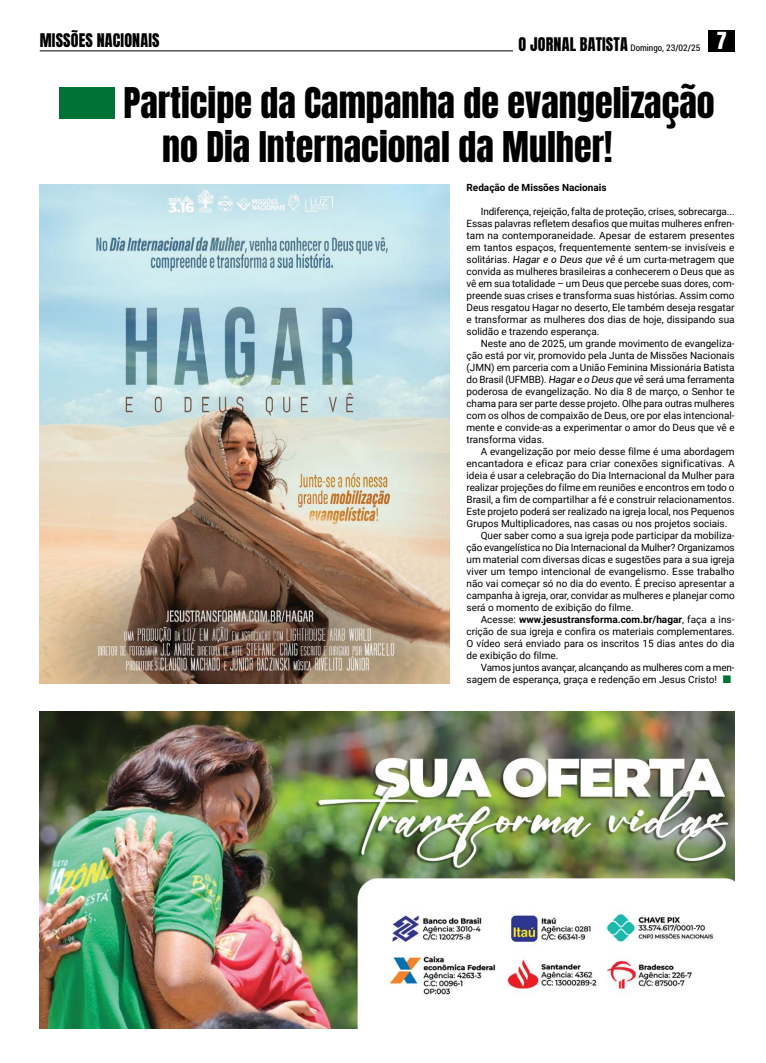
<style>
.page{position:relative;width:766px;height:1063px;background:#fff}
.page>*{position:absolute;margin:0;border:0;box-sizing:border-box;transform-origin:0 0}
.t1{font:36px/43.2px "Anton";color:#000}
.t2{font:20px "Anton";color:#fff}
.t3{font:16px "Anton";letter-spacing:.01em;color:#000}
.t4{font:10px/12px "Roboto";color:#000;text-align:justify}
.t5{font:700 10px "Roboto";color:#000}
.t6{font:condensed 9px "Roboto";color:#000}
.s1{font-family:"Anton";font-stretch:normal;font-size:16px}
.s2{font-style:italic}
.s3{font-weight:400}
.s4{color:#007236}
</style>
<div class="page">
<div style="left:708px;top:30px;width:26px;height:21px;background:#000"></div>
<hr style="left:40px;top:50px;width:473px;height:1px;background:#000">
<img style="left:40px;top:711px;width:694px;height:317px">
<div style="left:60px;top:87px;width:55px;height:31px;background:#007236"></div>
<img style="left:40px;top:184px;width:409px;height:499px">
<h3 class="t3" style="left:40px;top:32px;width:121px">MISSÕES NACIONAIS</h3>
<p class="t6" style="left:518px;top:42px;width:183px"><span class="s1">O JORNAL BATISTA</span> Domingo, 23/02/25</p>
<h2 class="t2" style="left:716px;top:31px;width:11px">7</h2>
<h1 class="t1" style="left:162px;top:84px;width:554px;text-indent:-39px">Participe da Campanha de evangelização no Dia Internacional da Mulher!</h1>
<p class="t5" style="left:466px;top:181px;width:142px">Redação de Missões Nacionais</p>
<p class="t4" style="left:466px;top:205px;width:269px;text-indent:14px">Indiferença, rejeição, falta de proteção, crises, sobrecarga...<br>Essas palavras refletem desafios que muitas mulheres enfren&shy;tam na contemporaneidade. Apesar de estarem presentes em tantos espaços, frequentemente sentem-se invisíveis e solitárias. <span class="s2">Hagar e o Deus que vê</span> é um curta-metragem que convida as mulheres brasileiras a conhecerem o Deus que as vê em sua totalidade – um Deus que percebe suas dores, com&shy;preende suas crises e transforma suas histórias. Assim como Deus resgatou Hagar no deserto, Ele também deseja resgatar e transformar as mulheres dos dias de hoje, dissipando sua solidão e trazendo esperança.</p>
<p class="t4" style="left:466px;top:337px;width:269px;text-indent:14px">Neste ano de 2025, um grande movimento de evangeliza&shy;ção está por vir, promovido pela Junta de Missões Nacionais (JMN) em parceria com a União Feminina Missionária Batista do Brasil (UFMBB). <span class="s2">Hagar e o Deus que vê</span> será uma ferramenta poderosa de evangelização. No dia 8 de março, o Senhor te chama para ser parte desse projeto. Olhe para outras mulheres com os olhos de compaixão de Deus, ore por elas intencional&shy;mente e convide-as a experimentar o amor do Deus que vê e transforma vidas.</p>
<p class="t4" style="left:480px;top:445px;width:255px">A evangelização por meio desse filme é uma abordagem</p>
<p class="t4" style="left:466px;top:457px;width:269px">encantadora e eficaz para criar conexões significativas. A</p>
<p class="t4" style="left:466px;top:469px;width:269px">ideia é usar a celebração do Dia Internacional da Mulher para</p>
<p class="t4" style="left:466px;top:481px;width:269px">realizar projeções do filme em reuniões e encontros em todo o</p>
<p class="t4" style="left:466px;top:493px;width:269px">Brasil, a fim de compartilhar a fé e construir relacionamentos.</p>
<p class="t4" style="left:466px;top:505px;width:269px">Este projeto poderá ser realizado na igreja local, nos Pequenos</p>
<p class="t4" style="left:466px;top:517px;width:262px">Grupos Multiplicadores, nas casas ou nos projetos sociais.</p>
<p class="t4" style="left:480px;top:529px;width:255px">Quer saber como a sua igreja pode participar da mobiliza-</p>
<p class="t4" style="left:466px;top:541px;width:269px">ção evangelística no Dia Internacional da Mulher? Organizamos</p>
<p class="t4" style="left:466px;top:553px;width:269px">um material com diversas dicas e sugestões para a sua igreja</p>
<p class="t4" style="left:466px;top:565px;width:269px">viver um tempo intencional de evangelismo. Esse trabalho</p>
<p class="t4" style="left:466px;top:577px;width:269px">não vai começar só no dia do evento. É preciso apresentar a</p>
<p class="t4" style="left:466px;top:589px;width:269px">campanha à igreja, orar, convidar as mulheres e planejar como</p>
<p class="t4" style="left:466px;top:601px;width:168px">será o momento de exibição do filme.</p>
<p class="t5" style="left:480px;top:613px;width:255px"><span class="s3">Acesse:</span> www.jesustransforma.com.br/hagar<span class="s3">, faça a ins-</span></p>
<p class="t4" style="left:466px;top:625px;width:269px">crição de sua igreja e confira os materiais complementares.</p>
<p class="t4" style="left:466px;top:637px;width:269px">O vídeo será enviado para os inscritos 15 dias antes do dia</p>
<p class="t4" style="left:466px;top:649px;width:93px">de exibição do filme.</p>
<p class="t4" style="left:480px;top:661px;width:255px">Vamos juntos avançar, alcançando as mulheres com a men-</p>
<p class="t4" style="left:466px;top:673px;width:267px">sagem de esperança, graça e redenção em Jesus Cristo! <span class="s4">■</span></p>
</div>
